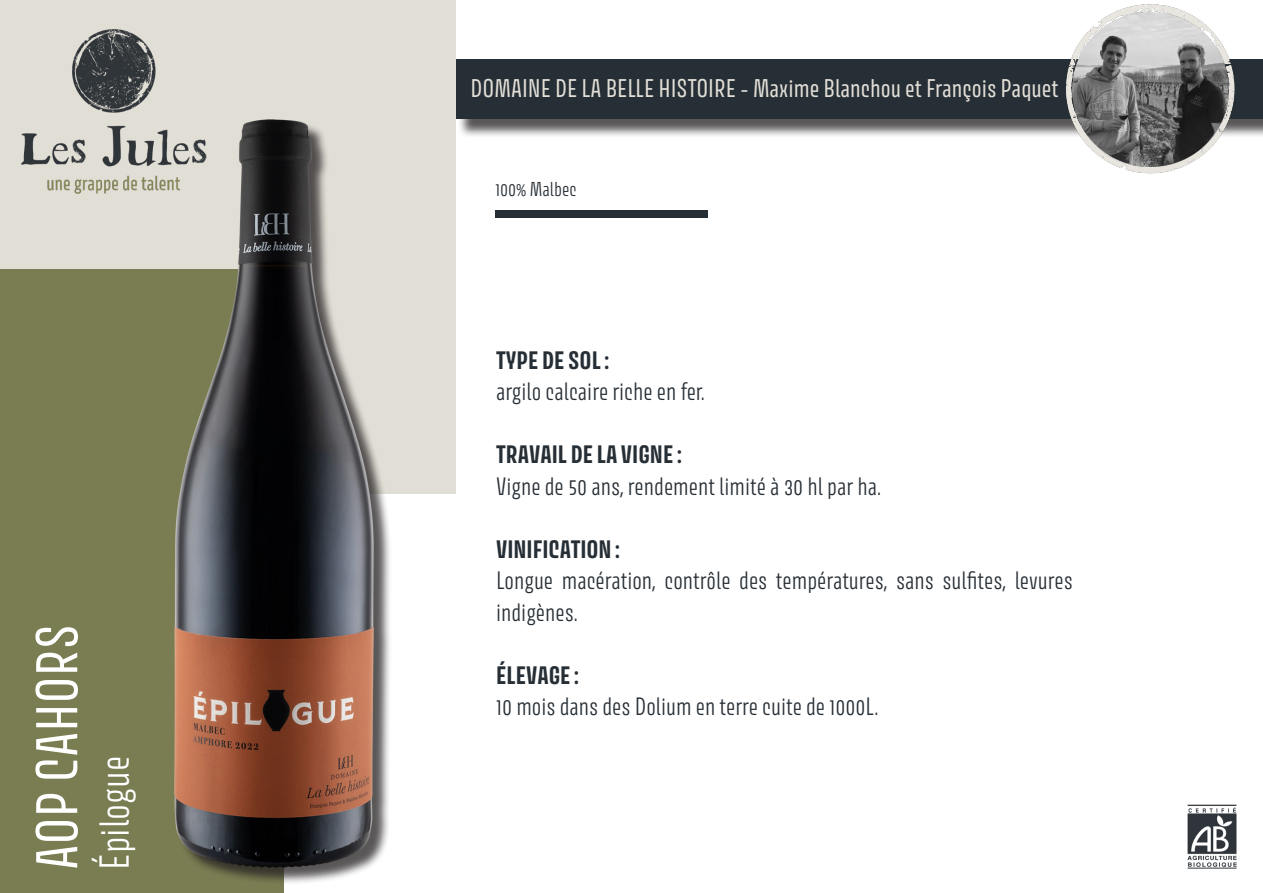
<style>
.page{position:relative;width:1263px;height:893px;background:#fff}
.page>*{position:absolute;margin:0;border:0;box-sizing:border-box;transform-origin:0 0}
.t1{font:52.5px "Avory I Latn";color:#fff}
.t2{font:300 37.5px "Avory I Latn";color:#fff}
.t3{font:22.95px "Avory I Latn";color:#e1ded6}
.t4{font:300 22.5px/31.5px "Avory I Latn";color:#272f36}
.t5{font:700 22.5px "Avory I Latn";color:#272f36}
.t6{font:300 18px "Avory I Latn";color:#272f36}
</style>
<div class="page">
<div style="left:458px;top:62px;width:805px;height:76px;background:#231f20;opacity:.75"></div>
<div style="left:455px;top:59px;width:808px;height:60px;background:#272f36"></div>
<img style="left:1065px;top:4px;width:170px;height:170px">
<img style="left:1072px;top:13px;width:156px;height:153px">
<div style="left:0;top:0;width:455px;height:494px;background:#e1ded6"></div>
<div style="left:0;top:270px;width:283px;height:623px;background:#7a7c52"></div>
<div style="left:177px;top:122px;width:215px;height:763px;background:#231f20;opacity:.75"></div>
<img style="left:174px;top:119px;width:200px;height:748px">
<img style="left:21px;top:29px;width:261px;height:197px">
<div style="left:495px;top:211px;width:213px;height:7px;background:#272f36"></div>
<img style="left:1187px;top:804px;width:50px;height:65px">
<p class="t1" style="left:24px;top:870px;width:247px;rotate:-90deg">AOP CAHORS</p>
<p class="t2" style="left:91px;top:870px;width:115px;rotate:-90deg">Épilogue</p>
<p class="t3" style="left:470px;top:74px;width:590px">DOMAINE DE LA BELLE HISTOIRE - Maxime Blanchou et François Paquet</p>
<p class="t6" style="left:495px;top:177px;width:83px">100% Malbec</p>
<p class="t5" style="left:496px;top:345px;width:115px">TYPE DE SOL :</p>
<p class="t4" style="left:496px;top:376px;width:210px">argilo calcaire riche en fer.</p>
<p class="t5" style="left:496px;top:440px;width:187px">TRAVAIL DE LA VIGNE :</p>
<p class="t4" style="left:496px;top:470px;width:386px">Vigne de 50 ans, rendement limité à 30 hl par ha.</p>
<p class="t5" style="left:496px;top:534px;width:125px">VINIFICATION :</p>
<p class="t4" style="left:496px;top:565px;width:578px">Longue macération, contrôle des températures, sans sulfites, levures indigènes.</p>
<p class="t5" style="left:496px;top:660px;width:84px">ÉLEVAGE :</p>
<p class="t4" style="left:496px;top:691px;width:384px">10 mois dans des Dolium en terre cuite de 1000L.</p>
</div>
